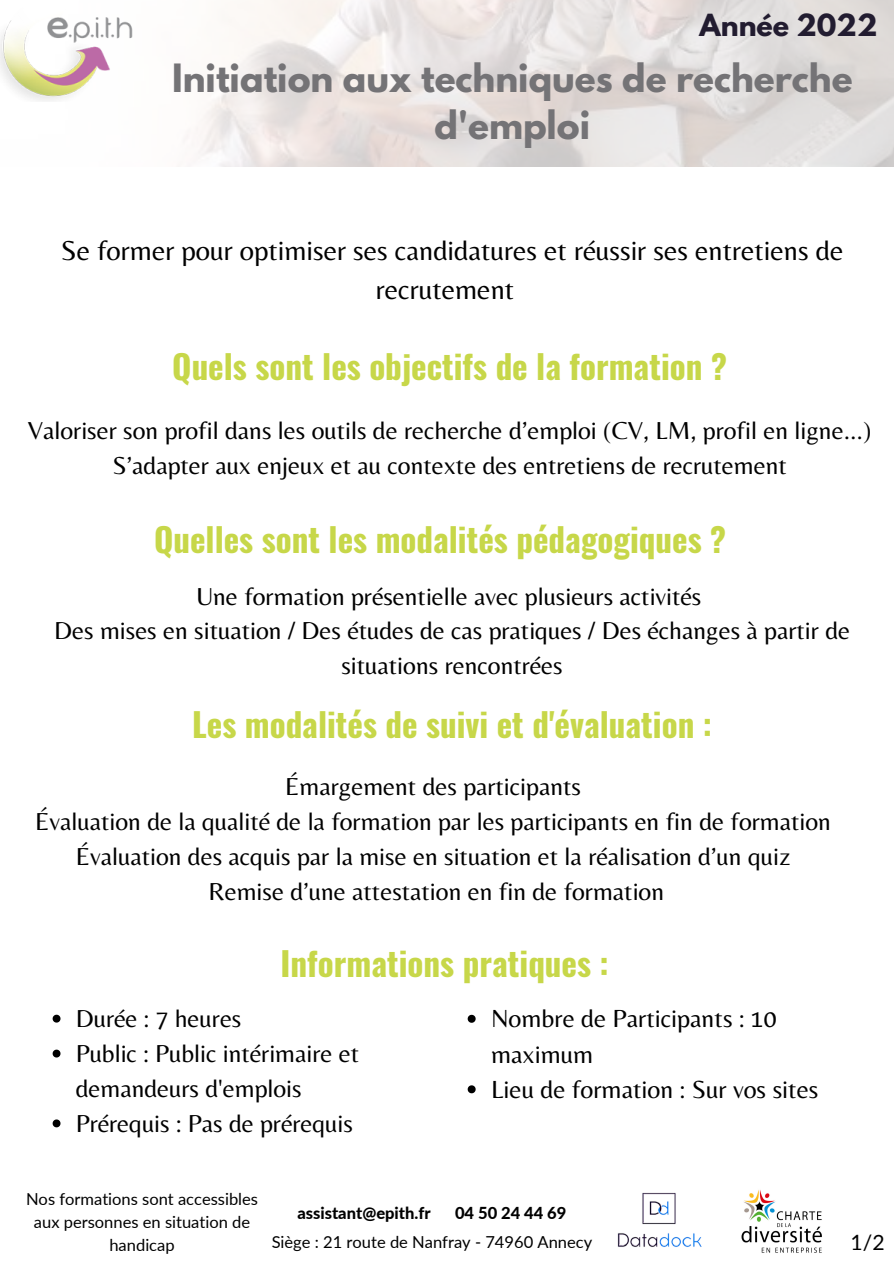
<style>
.page{position:relative;width:894px;height:1264px;background:#fff}
.page>*{position:absolute;margin:0;border:0;box-sizing:border-box;transform-origin:0 0}
.t1{font:700 34.5px/47.2px "League Spartan";color:#747376;text-align:center}
.t2{font:700 33px "Oswald";color:#c7d749}
.t3{font:28.5px/39.5px "Belleza";color:#000;text-align:center}
.t4{font:700 27px "League Spartan";color:#221c30}
.t5{font:25.8px/35.2px "Belleza";color:#000}
.t6{font:25.5px/35px "Belleza";color:#000;text-align:center}
.t7{font:21.15px "Lato";color:#000}
.t8{font:16.5px/23.1px "Lato";color:#000;text-align:center}
.t9{font:800 16.5px "Lato";color:#000}
</style>
<div class="page">
<svg style="left:53px;top:1014px;width:7px;height:8px"></svg>
<svg style="left:53px;top:1049px;width:7px;height:8px"></svg>
<svg style="left:53px;top:1119px;width:7px;height:8px"></svg>
<svg style="left:467px;top:1014px;width:8px;height:8px"></svg>
<svg style="left:467px;top:1085px;width:8px;height:8px"></svg>
<img style="left:617px;top:1192px;width:85px;height:55px">
<img style="left:741px;top:1190px;width:81px;height:63px">
<img style="left:0;top:0;width:200px;height:102px">
<p class="t4" style="left:699px;top:12px;width:179px">Année 2022</p>
<p class="t1" style="left:172px;top:59px;width:681px">Initiation aux techniques de recherche d'emploi</p>
<p class="t3" style="left:61px;top:230px;width:783px">Se former pour optimiser ses candidatures et réussir ses entretiens de recrutement</p>
<p class="t2" style="left:172px;top:340px;width:556px">Quels sont les objectifs de la formation ?</p>
<p class="t6" style="left:28px;top:413px;width:844px">Valoriser son profil dans les outils de recherche d’emploi (CV, LM, profil en ligne…)</p>
<p class="t6" style="left:112px;top:448px;width:675px">S’adapter aux enjeux et au contexte des entretiens de recrutement</p>
<p class="t2" style="left:154px;top:513px;width:573px">Quelles sont les modalités pédagogiques ?</p>
<p class="t6" style="left:196px;top:578px;width:506px">Une formation présentielle avec plusieurs activités</p>
<p class="t6" style="left:54px;top:613px;width:797px">Des mises en situation / Des études de cas pratiques / Des échanges à partir de situations rencontrées</p>
<p class="t2" style="left:192px;top:699px;width:521px">Les modalités de suivi et d'évaluation :</p>
<p class="t6" style="left:285px;top:769px;width:297px">Émargement des participants</p>
<p class="t6" style="left:35px;top:804px;width:797px">Évaluation de la qualité de la formation par les participants en fin de formation</p>
<p class="t6" style="left:76px;top:838px;width:715px">Évaluation des acquis par la mise en situation et la réalisation d’un quiz</p>
<p class="t6" style="left:208px;top:873px;width:457px">Remise d’une attestation en fin de formation</p>
<p class="t2" style="left:280px;top:937px;width:329px">Informations pratiques :</p>
<p class="t6" style="left:76px;top:1000px;width:167px">Durée : 7 heures</p>
<p class="t6" style="left:76px;top:1035px;width:285px;text-align:left">Public : Public intérimaire et demandeurs d'emplois</p>
<p class="t6" style="left:76px;top:1105px;width:278px">Prérequis : Pas de prérequis</p>
<p class="t5" style="left:491px;top:1000px;width:287px">Nombre de Participants : 10 maximum</p>
<p class="t5" style="left:491px;top:1071px;width:329px">Lieu de formation : Sur vos sites</p>
<p class="t8" style="left:26px;top:1186px;width:233px">Nos formations sont accessibles aux personnes en situation de handicap</p>
<p class="t9" style="left:297px;top:1202px;width:135px">assistant@epith.fr</p>
<p class="t9" style="left:455px;top:1202px;width:113px">04 50 24 44 69</p>
<p class="t8" style="left:271px;top:1229px;width:322px">Siège : 21 route de Nanfray - 74960 Annecy</p>
<p class="t7" style="left:850px;top:1228px;width:36px">1/2</p>
</div>
